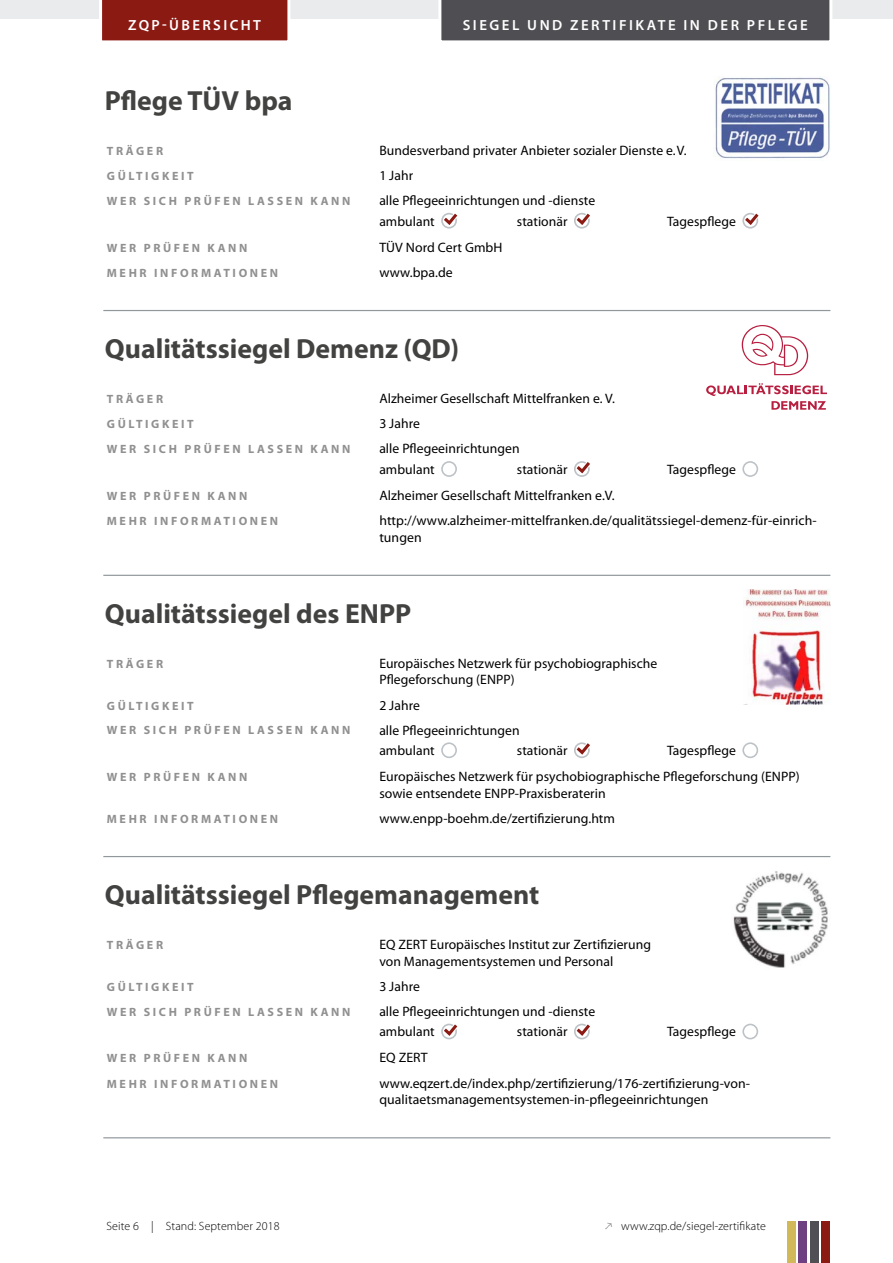
<style>
.page{position:relative;width:893px;height:1263px;background:#fff}
.page>*{position:absolute;margin:0;border:0;box-sizing:border-box;transform-origin:0 0}
.t1{font:700 27.75px "Myriad Pro";color:#424241}
.t2{font:600 14.7px "Myriad Pro";letter-spacing:.17em;color:#fff}
.t3{font:13.65px/16.5px "Myriad Pro";letter-spacing:.005em;color:#000}
.t4{font:700 12px "Myriad Pro";letter-spacing:.22em;color:#909090}
.t5{font:300 12px "Myriad Pro";letter-spacing:.01em;color:#000}
</style>
<div class="page">
<div style="left:0;top:0;width:893px;height:19px;background:#e9ebec"></div>
<hr style="left:103px;top:310px;width:727px;height:1px;background:#91989c">
<svg style="left:441px;top:213px;width:318px;height:16px"></svg>
<hr style="left:103px;top:575px;width:727px;height:1px;background:#91989c">
<svg style="left:441px;top:461px;width:318px;height:16px"></svg>
<hr style="left:103px;top:856px;width:727px;height:1px;background:#91989c">
<svg style="left:441px;top:742px;width:318px;height:16px"></svg>
<hr style="left:103px;top:1137px;width:727px;height:1px;background:#91989c">
<svg style="left:441px;top:1024px;width:318px;height:16px"></svg>
<img style="left:715px;top:77px;width:115px;height:82px">
<svg style="left:706px;top:383px;width:121px;height:27px"></svg>
<svg style="left:742px;top:325px;width:66px;height:50px"></svg>
<img style="left:743px;top:589px;width:87px;height:116px">
<img style="left:733px;top:871px;width:95px;height:97px">
<div style="left:438px;top:0;width:394px;height:41px;background:#4f4e53"></div>
<div style="left:787px;top:1221px;width:8px;height:41px;background:#d1b859"></div>
<div style="left:799px;top:1221px;width:8px;height:41px;background:#6e4082"></div>
<div style="left:810px;top:1221px;width:8px;height:41px;background:#4f4f54"></div>
<div style="left:821px;top:1221px;width:8px;height:41px;background:#8a1a12"></div>
<svg style="left:787px;top:1262px;width:42px;height:1px"></svg>
<div style="left:99px;top:0;width:191px;height:41px;background:#8b1a13"></div>
<p class="t2" style="left:128px;top:16px;width:134px">ZQP-ÜBERSICHT</p>
<p class="t2" style="left:463px;top:16px;width:347px">SIEGEL UND ZERTIFIKATE IN DER PFLEGE</p>
<h1 class="t1" style="left:105px;top:85px;width:189px">Pflege TÜV bpa</h1>
<p class="t4" style="left:107px;top:144px;width:58px">TRÄGER</p>
<p class="t3" style="left:379px;top:142px;width:309px">Bundesverband privater Anbieter sozialer Dienste e.V.</p>
<p class="t4" style="left:107px;top:169px;width:88px">GÜLTIGKEIT</p>
<p class="t3" style="left:379px;top:167px;width:35px">1 Jahr</p>
<p class="t4" style="left:107px;top:194px;width:245px">WER SICH PRÜFEN LASSEN KANN</p>
<p class="t3" style="left:379px;top:191px;width:217px;line-height:20.4px">alle Pflegeeinrichtungen und -dienste ambulant</p>
<p class="t3" style="left:517px;top:213px;width:52px">stationär</p>
<p class="t3" style="left:667px;top:213px;width:71px">Tagespflege</p>
<p class="t4" style="left:107px;top:241px;width:142px">WER PRÜFEN KANN</p>
<p class="t3" style="left:379px;top:239px;width:125px">TÜV Nord Cert GmbH</p>
<p class="t4" style="left:107px;top:266px;width:173px">MEHR INFORMATIONEN</p>
<p class="t3" style="left:379px;top:264px;width:75px">www.bpa.de</p>
<h1 class="t1" style="left:105px;top:334px;width:356px">Qualitätssiegel Demenz (QD)</h1>
<p class="t4" style="left:107px;top:392px;width:58px">TRÄGER</p>
<p class="t3" style="left:379px;top:391px;width:237px">Alzheimer Gesellschaft Mittelfranken e. V.</p>
<p class="t4" style="left:107px;top:418px;width:88px">GÜLTIGKEIT</p>
<p class="t3" style="left:379px;top:416px;width:42px">3 Jahre</p>
<p class="t4" style="left:107px;top:442px;width:245px">WER SICH PRÜFEN LASSEN KANN</p>
<p class="t3" style="left:379px;top:439px;width:142px;line-height:20.4px">alle Pflegeeinrichtungen ambulant</p>
<p class="t3" style="left:517px;top:461px;width:52px">stationär</p>
<p class="t3" style="left:667px;top:461px;width:71px">Tagespflege</p>
<p class="t4" style="left:107px;top:489px;width:142px">WER PRÜFEN KANN</p>
<p class="t3" style="left:379px;top:487px;width:237px">Alzheimer Gesellschaft Mittelfranken e.V.</p>
<p class="t4" style="left:107px;top:514px;width:173px">MEHR INFORMATIONEN</p>
<p class="t3" style="left:379px;top:512px;width:439px">http://www.alzheimer-mittelfranken.de/qualitätssiegel-demenz-für-einrich&shy;tungen</p>
<h1 class="t1" style="left:105px;top:598px;width:308px">Qualitätssiegel des ENPP</h1>
<p class="t4" style="left:107px;top:657px;width:58px">TRÄGER</p>
<p class="t3" style="left:379px;top:655px;width:280px">Europäisches Netzwerk für psychobiographische<br>Pflegeforschung (ENPP)</p>
<p class="t4" style="left:107px;top:699px;width:88px">GÜLTIGKEIT</p>
<p class="t3" style="left:379px;top:697px;width:42px">2 Jahre</p>
<p class="t4" style="left:107px;top:724px;width:245px">WER SICH PRÜFEN LASSEN KANN</p>
<p class="t3" style="left:379px;top:720px;width:142px;line-height:20.4px">alle Pflegeeinrichtungen ambulant</p>
<p class="t3" style="left:517px;top:743px;width:52px">stationär</p>
<p class="t3" style="left:667px;top:743px;width:71px">Tagespflege</p>
<p class="t4" style="left:107px;top:770px;width:142px">WER PRÜFEN KANN</p>
<p class="t3" style="left:379px;top:768px;width:422px">Europäisches Netzwerk für psychobiographische Pflegeforschung (ENPP) sowie entsendete ENPP-Praxisberaterin</p>
<p class="t4" style="left:107px;top:812px;width:173px">MEHR INFORMATIONEN</p>
<p class="t3" style="left:379px;top:810px;width:237px">www.enpp-boehm.de/zertifizierung.htm</p>
<h1 class="t1" style="left:105px;top:879px;width:436px">Qualitätssiegel Pflegemanagement</h1>
<p class="t4" style="left:107px;top:938px;width:58px">TRÄGER</p>
<p class="t3" style="left:379px;top:937px;width:273px">EQ ZERT Europäisches Institut zur Zertifizierung von Managementsystemen und Personal</p>
<p class="t4" style="left:107px;top:980px;width:88px">GÜLTIGKEIT</p>
<p class="t3" style="left:379px;top:978px;width:42px">3 Jahre</p>
<p class="t4" style="left:107px;top:1005px;width:245px">WER SICH PRÜFEN LASSEN KANN</p>
<p class="t3" style="left:379px;top:1001px;width:217px;line-height:20.4px">alle Pflegeeinrichtungen und -dienste ambulant</p>
<p class="t3" style="left:517px;top:1024px;width:52px">stationär</p>
<p class="t3" style="left:667px;top:1024px;width:71px">Tagespflege</p>
<p class="t4" style="left:107px;top:1052px;width:142px">WER PRÜFEN KANN</p>
<p class="t3" style="left:379px;top:1050px;width:50px">EQ ZERT</p>
<p class="t4" style="left:107px;top:1077px;width:173px">MEHR INFORMATIONEN</p>
<p class="t3" style="left:379px;top:1075px;width:371px">www.eqzert.de/index.php/zertifizierung/176-zertifizierung-von&shy;qualitaetsmanagementsystemen-in-pflegeeinrichtungen</p>
<p class="t5" style="left:107px;top:1219px;width:174px">Seite 6 | Stand: September 2018</p>
<p class="t5" style="left:604px;top:1219px;width:163px">• www.zqp.de/siegel-zertifikate</p>
</div>
